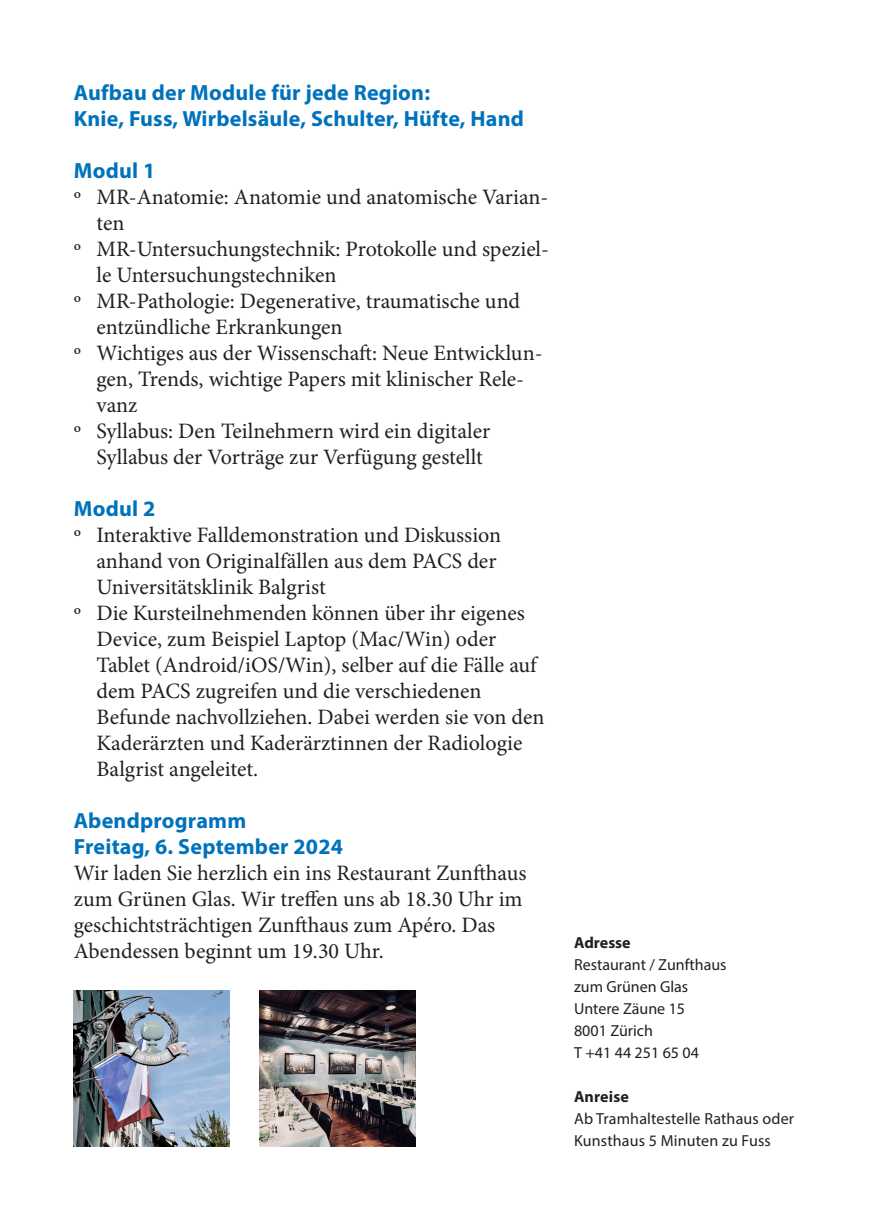
<style>
.page{position:relative;width:874px;height:1225px;background:#fff}
.page>*{position:absolute;margin:0;border:0;box-sizing:border-box;transform-origin:0 0}
.Fliesstext_11pt_schwarz{font:22px/26px "Minion Pro";color:#231f20}
.Spitztitel_Überschrift_im_Text_11pt{font:700 22px "Myriad Pro";letter-spacing:.01em;color:#0072bc}
.Bildunterschrift{font:16px/22px "Myriad Pro";color:#231f20}
.Bildunterschrift-2{font:700 16px "Myriad Pro";color:#231f20}
</style>
<div class="page">
<img style="left:74px;top:990px;width:155px;height:157px">
<img style="left:260px;top:990px;width:155px;height:157px">
<p class="Spitztitel_Überschrift_im_Text_11pt" style="left:74px;top:78px;width:357px">Aufbau der Module für jede Region:</p>
<p class="Spitztitel_Überschrift_im_Text_11pt" style="left:74px;top:104px;width:451px">Knie, Fuss, Wirbelsäule, Schulter, Hüfte, Hand</p>
<p class="Spitztitel_Überschrift_im_Text_11pt" style="left:74px;top:156px;width:83px">Modul 1</p>
<p class="Fliesstext_11pt_schwarz" style="left:96px;top:184px;width:453px;text-indent:-23px">º MR-Anatomie: Anatomie und anatomische Varian&shy;ten</p>
<p class="Fliesstext_11pt_schwarz" style="left:96px;top:236px;width:454px;text-indent:-23px">º MR-Untersuchungstechnik: Protokolle und speziel&shy;le Untersuchungstechniken</p>
<p class="Fliesstext_11pt_schwarz" style="left:96px;top:288px;width:425px;text-indent:-23px">º MR-Pathologie: Degenerative, traumatische und entzündliche Erkrankungen</p>
<p class="Fliesstext_11pt_schwarz" style="left:96px;top:340px;width:447px;text-indent:-23px">º Wichtiges aus der Wissenschaft: Neue Entwicklun&shy;gen, Trends, wichtige Papers mit klinischer Rele&shy;vanz</p>
<p class="Fliesstext_11pt_schwarz" style="left:96px;top:418px;width:395px;text-indent:-23px">º Syllabus: Den Teilnehmern wird ein digitaler<br>Syllabus der Vorträge zur Verfügung gestellt</p>
<p class="Spitztitel_Überschrift_im_Text_11pt" style="left:74px;top:494px;width:83px">Modul 2</p>
<p class="Fliesstext_11pt_schwarz" style="left:96px;top:522px;width:406px;text-indent:-23px">º Interaktive Falldemonstration und Diskussion anhand von Originalfällen aus dem PACS der<br>Universitätsklinik Balgrist</p>
<p class="Fliesstext_11pt_schwarz" style="left:96px;top:600px;width:449px;text-indent:-23px">º Die Kursteilnehmenden können über ihr eigenes Device, zum Beispiel Laptop (Mac/Win) oder Tablet (Android/iOS/Win), selber auf die Fälle auf dem PACS zugreifen und die verschiedenen Befunde nachvollziehen. Dabei werden sie von den Kaderärzten und Kaderärztinnen der Radiologie Balgrist angeleitet.</p>
<p class="Spitztitel_Überschrift_im_Text_11pt" style="left:74px;top:806px;width:174px">Abendprogramm</p>
<p class="Spitztitel_Überschrift_im_Text_11pt" style="left:74px;top:832px;width:270px">Freitag, 6. September 2024</p>
<p class="Fliesstext_11pt_schwarz" style="left:74px;top:860px;width:454px">Wir laden Sie herzlich ein ins Restaurant Zunfthaus zum Grünen Glas. Wir treffen uns ab 18.30 Uhr im geschichtsträchtigen Zunfthaus zum Apéro. Das Abendessen beginnt um 19.30 Uhr.</p>
<p class="Bildunterschrift-2" style="left:573px;top:931px;width:58px">Adresse</p>
<p class="Bildunterschrift" style="left:573px;top:953px;width:154px">Restaurant / Zunfthaus</p>
<p class="Bildunterschrift" style="left:573px;top:975px;width:116px">zum Grünen Glas</p>
<p class="Bildunterschrift" style="left:573px;top:997px;width:112px">Untere Zäune 15</p>
<p class="Bildunterschrift" style="left:573px;top:1019px;width:80px">8001 Zürich</p>
<p class="Bildunterschrift" style="left:573px;top:1041px;width:126px">T +41 44 251 65 04</p>
<p class="Bildunterschrift-2" style="left:573px;top:1085px;width:56px">Anreise</p>
<p class="Bildunterschrift" style="left:573px;top:1107px;width:221px">Ab Tramhaltestelle Rathaus oder<br>Kunsthaus 5 Minuten zu Fuss</p>
</div>
